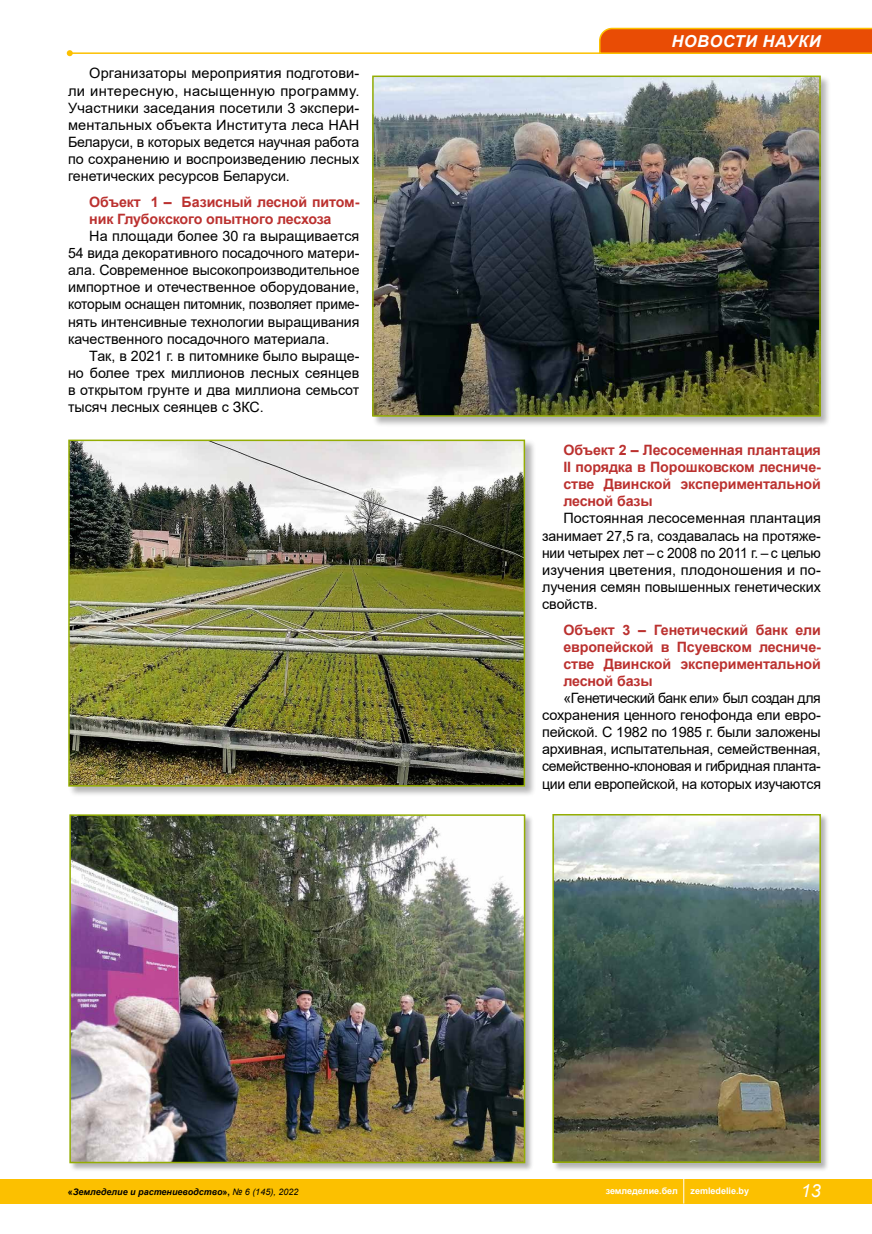
<style>
.page{position:relative;width:872px;height:1234px;background:#fff}
.page>*{position:absolute;margin:0;border:0;box-sizing:border-box;transform-origin:0 0}
.t1{font:italic 18px "Arial";color:#fff}
.t2{font:italic 700 16.5px "Arial";letter-spacing:.035em;color:#fff}
.t3{font:14.25px/17.1px "Arial";color:#000;text-align:justify}
.t4{font:700 14.25px/17.1px "Arial";letter-spacing:-.01em;color:#bb312f;text-align:justify}
.t5{font:italic 700 9px "Arial";color:#000}
.t6{font:700 9px "Arial";color:#fff}
.s1{font-style:normal}
.s2{font-weight:400}
</style>
<div class="page">
<div style="left:0;top:1178px;width:872px;height:25px;background:#fcc000"></div>
<hr style="left:70px;top:52px;width:802px;height:2px;background:#fcc000">
<svg style="left:67px;top:50px;width:6px;height:6px"></svg>
<svg style="left:683px;top:1178px;width:1px;height:25px"></svg>
<svg style="left:598px;top:27px;width:274px;height:27px;background:#eb5f0d"></svg>
<div style="left:69px;top:813px;width:465px;height:358px;background:#000;opacity:.3"></div>
<img style="left:72px;top:817px;width:450px;height:342px">
<div style="left:69px;top:814px;width:456px;height:348px;border:2px solid #94ad03"></div>
<div style="left:372px;top:75px;width:459px;height:352px;background:#000;opacity:.3"></div>
<img style="left:375px;top:78px;width:442px;height:335px">
<div style="left:372px;top:75px;width:448px;height:341px;border:2px solid #94ad03"></div>
<div style="left:68px;top:439px;width:468px;height:358px;background:#000;opacity:.3"></div>
<img style="left:71px;top:442px;width:451px;height:341px">
<div style="left:68px;top:439px;width:457px;height:347px;border:2px solid #94ad03"></div>
<div style="left:552px;top:813px;width:277px;height:358px;background:#000;opacity:.3"></div>
<img style="left:555px;top:816px;width:263px;height:343px">
<div style="left:552px;top:813px;width:269px;height:349px;border:2px solid #94ad03"></div>
<p class="t3" style="left:68px;top:65px;width:293px;text-indent:21px">Организаторы мероприятия подготови&shy;ли интересную, насыщенную программу.<br>Участники заседания посетили 3 экспери&shy;ментальных объекта Института леса НАН Беларуси, в которых ведется научная работа по сохранению и воспроизведению лесных генетических ресурсов Беларуси.</p>
<p class="t4" style="left:89px;top:193px;width:272px">Объект 1 – Базисный лесной питом&shy;ник Глубокского опытного лесхоза</p>
<p class="t3" style="left:68px;top:227px;width:293px;text-indent:21px">На площади более 30 га выращивается 54 вида декоративного посадочного матери&shy;ала. Современное высокопроизводительное импортное и отечественное оборудование, которым оснащен питомник, позволяет приме&shy;нять интенсивные технологии выращивания качественного посадочного материала.</p>
<p class="t3" style="left:68px;top:347px;width:293px;text-indent:21px">Так, в 2021 г. в питомнике было выраще&shy;но более трех миллионов лесных сеянцев в открытом грунте и два миллиона семьсот тысяч лесных сеянцев с ЗКС.</p>
<p class="t2" style="left:671px;top:30px;width:151px">НОВОСТИ НАУКИ</p>
<p class="t4" style="left:563px;top:441px;width:259px">Объект 2 – Лесосеменная плантация ІІ порядка в Порошковском лесниче&shy;стве Двинской экспериментальной лесной базы</p>
<p class="t3" style="left:542px;top:509px;width:280px;text-indent:21px">Постоянная лесосеменная плантация занимает 27,5 га, создавалась на протяже&shy;нии четырех лет – с 2008 по 2011 г. – с целью изучения цветения, плодоношения и по&shy;лучения семян повышенных генетических свойств.</p>
<p class="t4" style="left:563px;top:621px;width:259px">Объект 3 – Генетический банк ели европейской в Псуевском лесниче&shy;стве Двинской экспериментальной лесной базы</p>
<p class="t3" style="left:542px;top:689px;width:280px;text-indent:21px">«Генетический банк ели» был создан для сохранения ценного генофонда ели евро&shy;пейской. С 1982 по 1985 г. были заложены архивная, испытательная, семейственная, семейственно-клоновая и гибридная планта&shy;ции ели европейской, на которых изучаются</p>
<p class="t5" style="left:68px;top:1185px;width:232px"><span class="s1">«</span>Земледелие и растениеводство<span class="s1">»,</span> <span class="s2">№ 6 (145), 2022</span></p>
<p class="t6" style="left:605px;top:1184px;width:74px">земледелие.бел</p>
<p class="t6" style="left:690px;top:1184px;width:60px">zemledelie.by</p>
<p class="t1" style="left:801px;top:1178px;width:22px">13</p>
</div>
